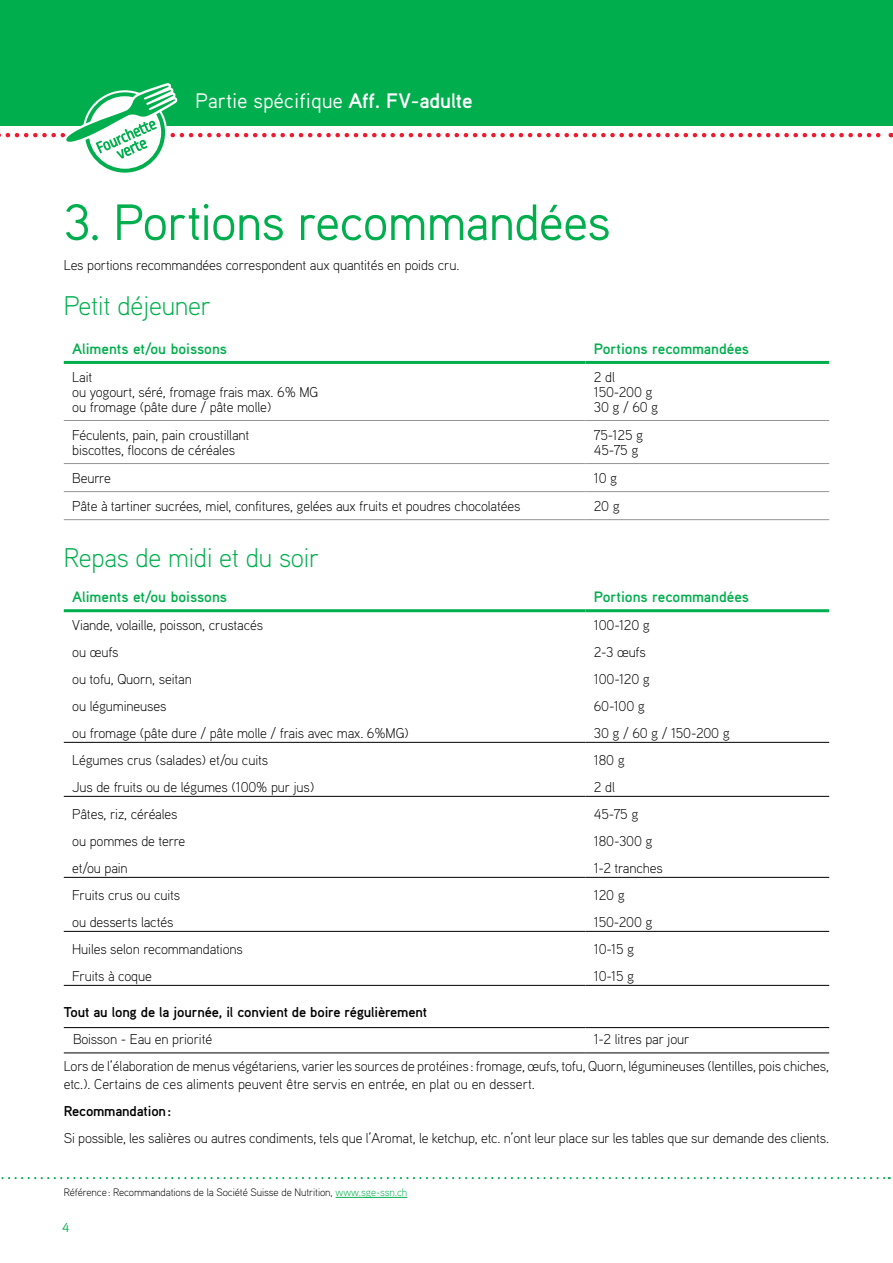
<style>
.page{position:relative;width:893px;height:1263px;background:#fff}
.page>*{position:absolute;margin:0;border:0;box-sizing:border-box;transform-origin:0 0}
.t1{font:51px "Aaux Pro OT";letter-spacing:-.025em;color:#00ae4d}
.t2{font:300 27px "Aaux Pro OT";letter-spacing:-.01em;color:#00ae4d}
.t3{font:21px "Aaux Pro OT";letter-spacing:-.01em;color:#fff}
.t4{font:700 15px "Aaux Pro OT";color:#00ae4d}
.t5{font:300 14.25px/27px "Aaux Pro OT";letter-spacing:-.01em;color:#000}
.t6{font:700 14.25px "Aaux Pro OT";letter-spacing:-.01em;color:#000}
.t7{font:13.05px "Aaux Pro OT";color:#00ae4d}
.t8{font:300 10.8px "Aaux Pro OT";letter-spacing:-.01em;color:#000}
.s1{font-weight:700}
.s2{color:#00ae4d}
</style>
<div class="page">
<svg style="left:1px;top:1177px;width:889px;height:2px"></svg>
<div style="left:0;top:0;width:893px;height:126px;background:#00ae4d"></div>
<svg style="left:0;top:83px;width:892px;height:90px"></svg>
<hr style="left:64px;top:420px;width:521px;height:1px;background:#939598">
<hr style="left:585px;top:420px;width:244px;height:1px;background:#939598">
<hr style="left:64px;top:463px;width:521px;height:1px;background:#939598">
<hr style="left:585px;top:463px;width:244px;height:1px;background:#939598">
<hr style="left:64px;top:491px;width:521px;height:1px;background:#939598">
<hr style="left:585px;top:491px;width:244px;height:1px;background:#939598">
<hr style="left:64px;top:519px;width:521px;height:1px;background:#939598">
<hr style="left:585px;top:519px;width:244px;height:1px;background:#939598">
<hr style="left:585px;top:361px;width:244px;height:3px;background:#00ae4d">
<hr style="left:64px;top:361px;width:521px;height:3px;background:#00ae4d">
<hr style="left:64px;top:877px;width:521px;height:1px;background:#000">
<hr style="left:585px;top:877px;width:244px;height:1px;background:#000">
<hr style="left:64px;top:931px;width:521px;height:1px;background:#000">
<hr style="left:585px;top:931px;width:244px;height:1px;background:#000">
<hr style="left:64px;top:985px;width:521px;height:1px;background:#000">
<hr style="left:585px;top:985px;width:244px;height:1px;background:#000">
<hr style="left:585px;top:796px;width:244px;height:1px;background:#000">
<hr style="left:64px;top:796px;width:521px;height:1px;background:#000">
<hr style="left:64px;top:609px;width:521px;height:3px;background:#00ae4d">
<hr style="left:64px;top:742px;width:521px;height:1px;background:#000">
<hr style="left:585px;top:609px;width:244px;height:3px;background:#00ae4d">
<hr style="left:585px;top:742px;width:244px;height:1px;background:#000">
<hr style="left:64px;top:1027px;width:521px;height:1px;background:#000">
<hr style="left:585px;top:1027px;width:244px;height:1px;background:#000">
<hr style="left:64px;top:1053px;width:521px;height:1px;background:#000">
<hr style="left:585px;top:1053px;width:244px;height:1px;background:#000">
<hr style="left:336px;top:1197px;width:71px;height:1px;background:#00ae4d">
<h3 class="t3" style="left:195px;top:87px;width:279px">Partie spécifique <span class="s1">Aff. FV-adulte</span></h3>
<h1 class="t1" style="left:64px;top:190px;width:549px">3. Portions recommandées</h1>
<p class="t5" style="left:64px;top:251px;width:397px">Les portions recommandées correspondent aux quantités en poids cru.</p>
<h2 class="t2" style="left:64px;top:289px;width:149px">Petit déjeuner</h2>
<p class="t4" style="left:72px;top:339px;width:156px">Aliments et/ou boissons</p>
<p class="t4" style="left:594px;top:339px;width:157px">Portions recommandées</p>
<p class="t5" style="left:72px;top:369px;width:248px;line-height:15px">Lait<br>ou yogourt, séré, fromage frais max. 6% MG ou fromage (pâte dure / pâte molle)</p>
<p class="t5" style="left:594px;top:369px;width:66px;line-height:15px">2 dl<br>150-200 g<br>30 g / 60 g</p>
<p class="t5" style="left:72px;top:427px;width:179px;line-height:15px">Féculents, pain, pain croustillant biscottes, flocons de céréales</p>
<p class="t5" style="left:594px;top:427px;width:51px;line-height:15px">75-125 g<br>45-75 g</p>
<p class="t5" style="left:72px;top:464px;width:40px">Beurre</p>
<p class="t5" style="left:594px;top:464px;width:25px">10 g</p>
<p class="t5" style="left:72px;top:492px;width:450px">Pâte à tartiner sucrées, miel, confitures, gelées aux fruits et poudres chocolatées</p>
<p class="t5" style="left:594px;top:492px;width:27px">20 g</p>
<h2 class="t2" style="left:64px;top:541px;width:257px">Repas de midi et du soir</h2>
<p class="t4" style="left:72px;top:587px;width:156px">Aliments et/ou boissons</p>
<p class="t4" style="left:594px;top:587px;width:157px">Portions recommandées</p>
<p class="t5" style="left:72px;top:611px;width:338px">Viande, volaille, poisson, crustacés<br>ou œufs<br>ou tofu, Quorn, seitan<br>ou légumineuses<br>ou fromage (pâte dure / pâte molle / frais avec max. 6%MG)</p>
<p class="t5" style="left:594px;top:611px;width:137px">100-120 g<br>2-3 œufs<br>100-120 g<br>60-100 g<br>30 g / 60 g / 150-200 g</p>
<p class="t5" style="left:72px;top:746px;width:243px">Légumes crus (salades) et/ou cuits<br>Jus de fruits ou de légumes (100% pur jus)</p>
<p class="t5" style="left:594px;top:746px;width:32px">180 g<br>2 dl</p>
<p class="t5" style="left:72px;top:800px;width:114px">Pâtes, riz, céréales ou pommes de terre et/ou pain</p>
<p class="t5" style="left:594px;top:800px;width:70px">45-75 g<br>180-300 g<br>1-2 tranches</p>
<p class="t5" style="left:72px;top:881px;width:110px">Fruits crus ou cuits ou desserts lactés</p>
<p class="t5" style="left:594px;top:881px;width:60px">120 g<br>150-200 g</p>
<p class="t5" style="left:72px;top:935px;width:172px">Huiles selon recommandations<br>Fruits à coque</p>
<p class="t5" style="left:594px;top:935px;width:42px">10-15 g<br>10-15 g</p>
<p class="t6" style="left:64px;top:1003px;width:365px">Tout au long de la journée, il convient de boire régulièrement</p>
<p class="t5" style="left:73px;top:1025px;width:141px">Boisson - Eau en priorité</p>
<p class="t5" style="left:64px;top:1025px;width:767px;text-indent:530px">1-2 litres par jour<br>Lors de l’élaboration de menus végétariens, varier les sources de protéines: fromage, œufs, tofu, Quorn, légumineuses (lentilles, pois chiches,</p>
<p class="t5" style="left:64px;top:1070px;width:473px">etc.). Certains de ces aliments peuvent être servis en entrée, en plat ou en dessert.</p>
<p class="t6" style="left:64px;top:1102px;width:109px">Recommandation:</p>
<p class="t5" style="left:64px;top:1124px;width:767px">Si possible, les salières ou autres condiments, tels que l’Aromat, le ketchup, etc. n’ont leur place sur les tables que sur demande des clients.</p>
<p class="t8" style="left:64px;top:1185px;width:345px">Référence: Recommandations de la Société Suisse de Nutrition, <span class="s2">www.sge-ssn.ch</span></p>
<p class="t7" style="left:62px;top:1219px;width:9px">4</p>
</div>
